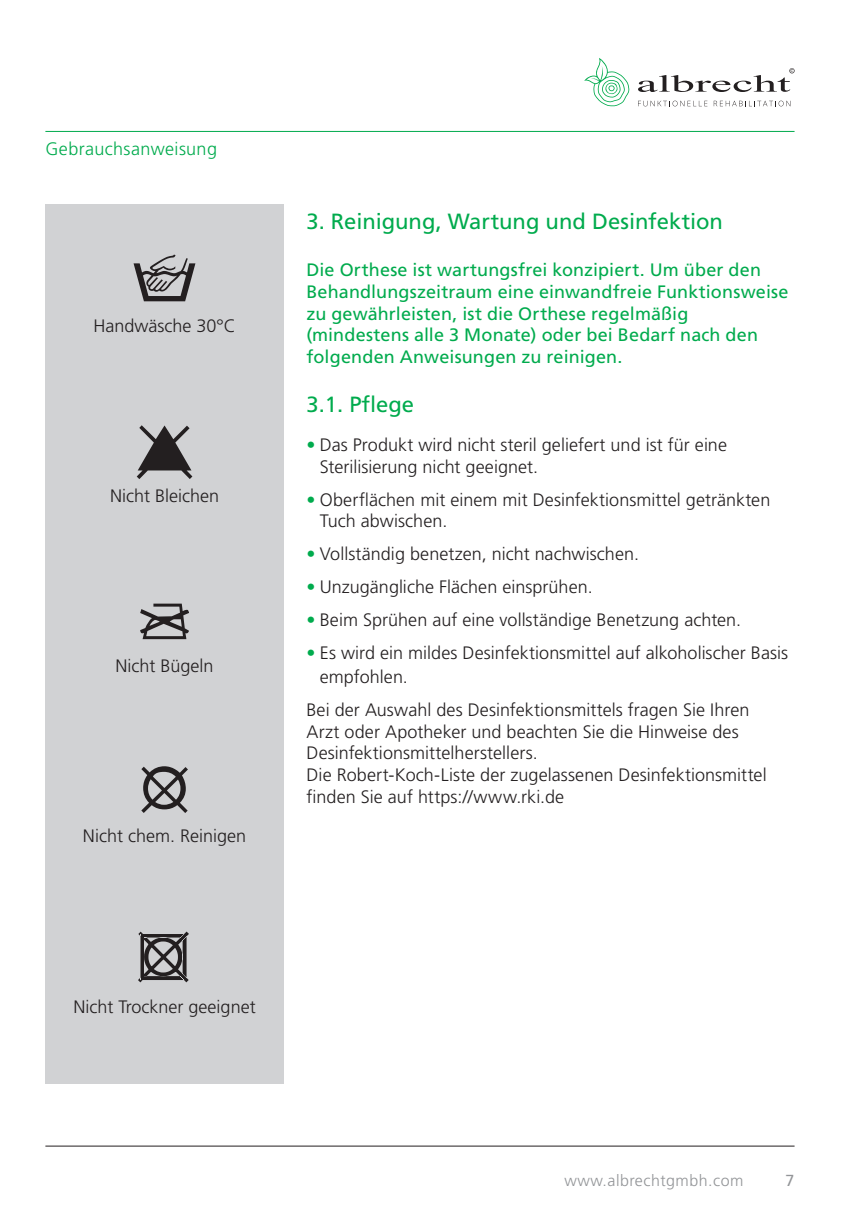
<style>
.page{position:relative;width:857px;height:1225px;background:#fff}
.page>*{position:absolute;margin:0;border:0;box-sizing:border-box;transform-origin:0 0}
.t1{font:22px "Frutiger LT Std";color:#00ab4d}
.t2{font:300 18px/21.6px "Frutiger LT Std";color:#231f20}
.t3{font:18px/21.6px "Frutiger LT Std";letter-spacing:.005em;color:#00ab4d}
.t4{font:300 18px "Frutiger LT Std";letter-spacing:.02em;color:#00ab4d}
.t5{font:300 16px "Frutiger LT Std";letter-spacing:.03em;color:#939598}
.t6{font:16px "Frutiger LT Std";color:#939598}
.s1{color:#00ab4d}
</style>
<div class="page">
<svg style="left:584px;top:58px;width:45px;height:48px"></svg>
<svg style="left:638px;top:101px;width:69px;height:5px"></svg>
<svg style="left:713px;top:101px;width:77px;height:5px"></svg>
<svg style="left:638px;top:68px;width:156px;height:24px"></svg>
<hr style="left:45px;top:131px;width:749px;height:1px;background:#00ab4d">
<hr style="left:45px;top:1145px;width:749px;height:1px;background:#231f20">
<div style="left:45px;top:204px;width:238px;height:879px;background:#d1d2d4"></div>
<p class="t4" style="left:45px;top:139px;width:173px">Gebrauchsanweisung</p>
<p class="t2" style="left:93px;top:315px;width:144px">Handwäsche 30°C</p>
<p class="t2" style="left:110px;top:485px;width:111px">Nicht Bleichen</p>
<p class="t2" style="left:115px;top:655px;width:100px">Nicht Bügeln</p>
<p class="t2" style="left:83px;top:825px;width:165px">Nicht chem. Reinigen</p>
<p class="t1" style="left:306px;top:208px;width:418px">3. Reinigung, Wartung und Desinfektion</p>
<p class="t3" style="left:306px;top:259px;width:483px">Die Orthese ist wartungsfrei konzipiert. Um über den Behandlungszeitraum eine einwandfreie Funktionsweise zu gewährleisten, ist die Orthese regelmäßig (mindestens alle 3 Monate) oder bei Bedarf nach den folgenden Anweisungen zu reinigen.</p>
<p class="t1" style="left:306px;top:391px;width:109px">3.1. Pflege</p>
<p class="t2" style="left:319px;top:434px;width:408px;text-indent:-13px"><span class="s1">•</span> Das Produkt wird nicht steril geliefert und ist für eine<br>Sterilisierung nicht geeignet.</p>
<p class="t2" style="left:319px;top:489px;width:452px;text-indent:-13px"><span class="s1">•</span> Oberflächen mit einem mit Desinfektionsmittel getränkten<br>Tuch abwischen.</p>
<p class="t2" style="left:306px;top:543px;width:334px"><span class="s1">•</span> Vollständig benetzen, nicht nachwischen.</p>
<p class="t2" style="left:306px;top:576px;width:287px"><span class="s1">•</span> Unzugängliche Flächen einsprühen.</p>
<p class="t2" style="left:306px;top:609px;width:436px"><span class="s1">•</span> Beim Sprühen auf eine vollständige Benetzung achten.</p>
<p class="t2" style="left:319px;top:641px;width:469px;line-height:24px;text-indent:-13px"><span class="s1">•</span> Es wird ein mildes Desinfektionsmittel auf alkoholischer Basis empfohlen.</p>
<p class="t2" style="left:306px;top:699px;width:461px">Bei der Auswahl des Desinfektionsmittels fragen Sie Ihren Arzt oder Apotheker und beachten Sie die Hinweise des Desinfektionsmittelherstellers.<br>Die Robert-Koch-Liste der zugelassenen Desinfektionsmittel finden Sie auf https://www.rki.de</p>
<p class="t2" style="left:73px;top:996px;width:184px">Nicht Trockner geeignet</p>
<p class="t5" style="left:564px;top:1171px;width:180px">www.albrechtgmbh.com</p>
<p class="t6" style="left:785px;top:1171px;width:10px">7</p>
</div>
